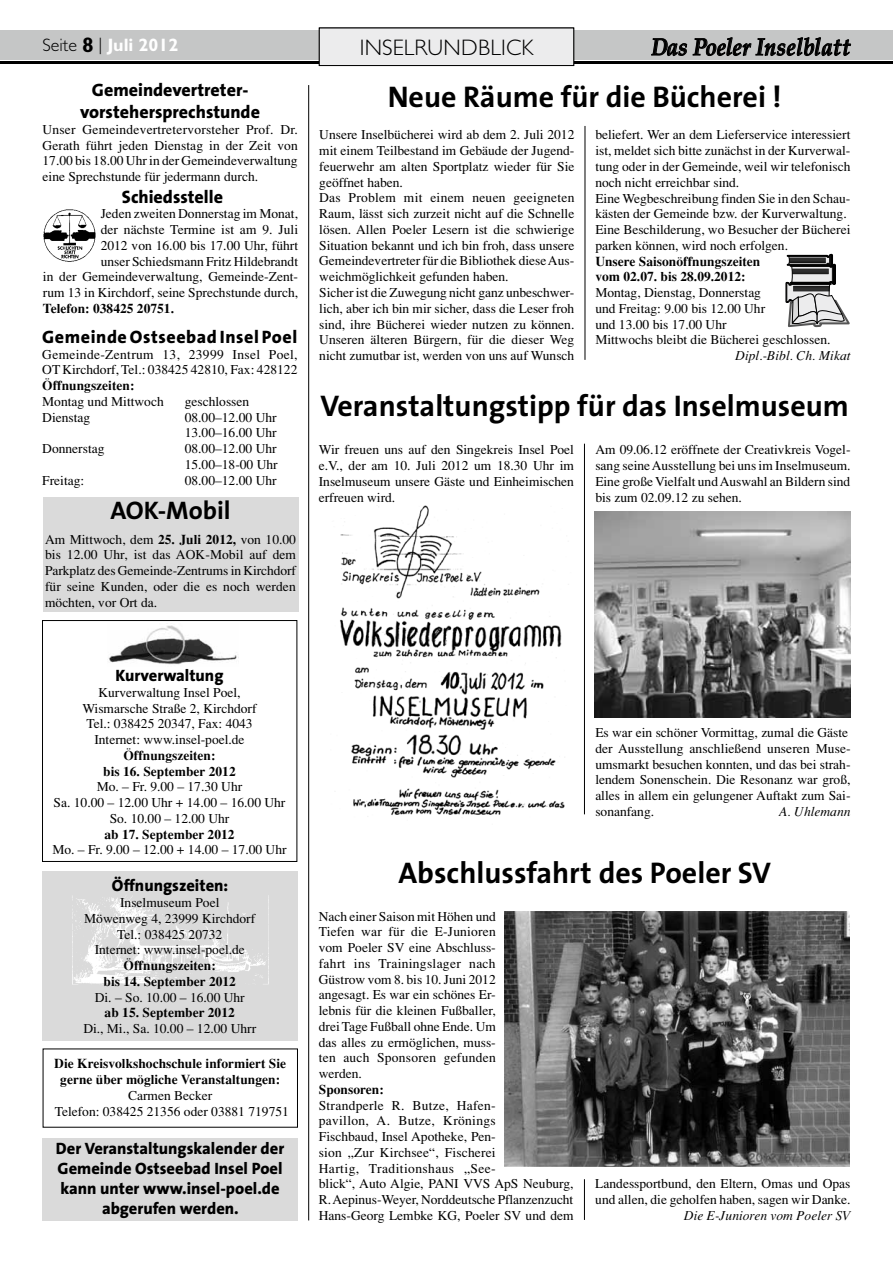
<style>
.page{position:relative;width:893px;height:1263px;background:#fff}
.page>*{position:absolute;margin:0;border:0;box-sizing:border-box;transform-origin:0 0}
.t1{font:700 30px "The Sans";color:#000}
.t2{font:700 25.5px "The Sans";color:#000}
.t3{font:italic 700 24.15px "Palatino";letter-spacing:.005em;color:#000;scale:.87 1}
.t4{font:300 22.5px "Gill Sans";letter-spacing:.01em;color:#000}
.t5{font:800 18px/21.6px "The Sans";color:#000;text-align:center}
.t6{font:800 18px "The Sans";letter-spacing:.03em;color:#000}
.t7{font:700 18px "Gill Sans";color:#fff}
.t8{font:800 16.5px/19.8px "The Sans";color:#000;text-align:center}
.t9{font:13.5px/15.8px "Times";color:#000}
.t10{font:700 13.5px/15.8px "Times";color:#000;text-align:center}
.t11{font:italic 13.5px "Times";color:#000}
.s1{font-weight:300;color:#000}
.s2{font-size:21px;color:#000}
.s3{font-weight:700}
</style>
<div class="page">
<div style="left:0;top:30px;width:893px;height:30px;background:#c5c6c6"></div>
<svg style="left:651px;top:38px;width:36px;height:18px"></svg>
<svg style="left:693px;top:37px;width:158px;height:20px"></svg>
<hr style="left:0;top:61px;width:893px;height:3px;background:#000">
<img style="left:340px;top:505px;width:225px;height:312px">
<div style="left:319px;top:28px;width:255px;height:38px;background:#ececed"></div>
<div style="left:319px;top:28px;width:255px;height:38px;border:1px solid #000"></div>
<hr style="left:308px;top:85px;width:1px;height:1135px;background:#000">
<div style="left:43px;top:1138px;width:255px;height:82px;background:#dadada"></div>
<img style="left:108px;top:625px;width:129px;height:40px">
<div style="left:42px;top:620px;width:255px;height:242px;border:1px solid #000"></div>
<div style="left:43px;top:871px;width:255px;height:169px;background:#dadada"></div>
<img style="left:72px;top:895px;width:197px;height:89px">
<svg style="left:785px;top:254px;width:65px;height:74px"></svg>
<img style="left:43px;top:209px;width:53px;height:53px">
<img style="left:595px;top:511px;width:255px;height:207px">
<div style="left:43px;top:497px;width:255px;height:114px;background:#dadada"></div>
<hr style="left:584px;top:444px;width:1px;height:370px;background:#000">
<img style="left:504px;top:912px;width:345px;height:254px">
<hr style="left:584px;top:1179px;width:1px;height:41px;background:#000">
<hr style="left:585px;top:126px;width:1px;height:234px;background:#000">
<h3 class="t7" style="left:43px;top:34px;width:137px"><span class="s1">SEITE</span> <span class="s2">8</span> <span class="s1">|</span> Juli 2012</h3>
<h3 class="t3" style="left:651px;top:28px;width:230px">Das Poeler Inselblatt</h3>
<h1 class="t1" style="left:388px;top:72px;width:395px">Neue Räume für die Bücherei !</h1>
<h3 class="t4" style="left:360px;top:35px;width:175px">I NSELRUNDBLICK</h3>
<h3 class="t5" style="left:80px;top:79px;width:181px">Gemeindevertreter&shy;vorstehersprechstunde</h3>
<p class="t9" style="left:43px;top:121px;width:257px;text-align:justify">Unser Gemeindevertretervorsteher Prof. Dr.<br>Gerath führt jeden Dienstag in der Zeit von 17.00 bis 18.00 Uhr in der Gemeindeverwaltung eine Sprechstunde für jedermann durch.</p>
<p class="t9" style="left:319px;top:127px;width:257px">Unsere Inselbücherei wird ab dem 2. Juli 2012 mit einem Teilbestand im Gebäude der Jugend&shy;feuerwehr am alten Sportplatz wieder für Sie geöffnet haben.<br>Das Problem mit einem neuen geeigneten Raum, lässt sich zurzeit nicht auf die Schnelle lösen. Allen Poeler Lesern ist die schwierige Situation bekannt und ich bin froh, dass unsere Gemeindevertreter für die Bibliothek diese Aus&shy;weichmöglichkeit gefunden haben.<br>Sicher ist die Zuwegung nicht ganz unbeschwer&shy;lich, aber ich bin mir sicher, dass die Leser froh sind, ihre Bücherei wieder nutzen zu können.<br>Unseren älteren Bürgern, für die dieser Weg nicht zumutbar ist, werden von uns auf Wunsch</p>
<p class="t9" style="left:595px;top:127px;width:257px">beliefert. Wer an dem Lieferservice interessiert ist, meldet sich bitte zunächst in der Kurverwal&shy;tung oder in der Gemeinde, weil wir telefonisch noch nicht erreichbar sind.<br>Eine Wegbeschreibung finden Sie in den Schau&shy;kästen der Gemeinde bzw. der Kurverwaltung.<br>Eine Beschilderung, wo Besucher der Bücherei parken können, wird noch erfolgen.</p>
<h3 class="t5" style="left:122px;top:185px;width:103px">Schiedsstelle</h3>
<p class="t9" style="left:43px;top:206px;width:257px;text-align:right">Jeden zweiten Donnerstag im Monat,<br>der nächste Termine ist am 9. Juli<br>2012 von 16.00 bis 17.00 Uhr, führt<br>unser Schiedsmann Fritz Hildebrandt<br>in der Gemeindeverwaltung, Gemeinde-Zent&shy;rum 13 in Kirchdorf, seine Sprechstunde durch,</p>
<p class="t10" style="left:43px;top:300px;width:133px">Telefon: 038425 20751.</p>
<p class="t10" style="left:595px;top:253px;width:167px;text-align:left">Unsere Saisonöffnungszeiten vom 02.07. bis 28.09.2012:</p>
<p class="t9" style="left:595px;top:285px;width:237px">Montag, Dienstag, Donnerstag<br>und Freitag: 9.00 bis 12.00 Uhr<br>und 13.00 bis 17.00 Uhr<br>Mittwochs bleibt die Bücherei geschlossen.</p>
<p class="t11" style="left:735px;top:347px;width:117px">Dipl.-Bibl. Ch. Mikat</p>
<h3 class="t6" style="left:42px;top:322px;width:257px">Gemeinde Ostseebad Insel Poel</h3>
<p class="t9" style="left:42px;top:346px;width:257px">Gemeinde-Zentrum 13, 23999 Insel Poel,<br>OT Kirchdorf, Tel.: 038425 42810, Fax: 428122</p>
<p class="t10" style="left:42px;top:377px;width:94px">Öffnungszeiten:</p>
<p class="t9" style="left:42px;top:393px;width:123px">Montag und Mittwoch</p>
<p class="t9" style="left:185px;top:393px;width:66px">geschlossen</p>
<p class="t9" style="left:42px;top:409px;width:49px">Dienstag</p>
<p class="t9" style="left:185px;top:409px;width:93px">08.00–12.00 Uhr<br>13.00–16.00 Uhr</p>
<p class="t9" style="left:42px;top:441px;width:64px">Donnerstag</p>
<p class="t9" style="left:185px;top:441px;width:94px">08.00–12.00 Uhr<br>15.00–18-00 Uhr</p>
<p class="t9" style="left:42px;top:472px;width:43px">Freitag:</p>
<p class="t9" style="left:185px;top:472px;width:93px">08.00–12.00 Uhr</p>
<h1 class="t1" style="left:320px;top:380px;width:530px">Veranstaltungstipp für das Inselmuseum</h1>
<p class="t9" style="left:319px;top:442px;width:257px;text-align:justify">Wir freuen uns auf den Singekreis Insel Poel e.V., der am 10. Juli 2012 um 18.30 Uhr im Inselmuseum unsere Gäste und Einheimischen erfreuen wird.</p>
<p class="t9" style="left:595px;top:442px;width:257px;text-align:justify">Am 09.06.12 eröffnete der Creativkreis Vogel&shy;sang seine Ausstellung bei uns im Inselmuseum.<br>Eine große Vielfalt und Auswahl an Bildern sind bis zum 02.09.12 zu sehen.</p>
<h2 class="t2" style="left:110px;top:489px;width:122px">AOK-Mobil</h2>
<p class="t9" style="left:45px;top:531px;width:253px;text-align:justify">Am Mittwoch, dem <span class="s3">25. Juli 2012,</span> von 10.00 bis 12.00 Uhr, ist das AOK-Mobil auf dem Parkplatz des Gemeinde-Zentrums in Kirchdorf für seine Kunden, oder die es noch werden möchten, vor Ort da.</p>
<p class="t8" style="left:116px;top:665px;width:109px">Kurverwaltung</p>
<p class="t9" style="left:82px;top:684px;width:176px;text-align:center">Kurverwaltung Insel Poel,<br>Wismarsche Straße 2, Kirchdorf<br>Tel.: 038425 20347, Fax: 4043<br>Internet: www.insel-poel.de</p>
<p class="t10" style="left:103px;top:747px;width:134px">Öffnungszeiten:<br>bis 16. September 2012</p>
<p class="t9" style="left:54px;top:779px;width:233px;text-align:center">Mo. – Fr. 9.00 – 17.30 Uhr<br>Sa. 10.00 – 12.00 Uhr + 14.00 – 16.00 Uhr<br>So. 10.00 – 12.00 Uhr</p>
<p class="t10" style="left:104px;top:826px;width:132px">ab 17. September 2012</p>
<p class="t9" style="left:52px;top:842px;width:236px">Mo. – Fr. 9.00 – 12.00 + 14.00 – 17.00 Uhr</p>
<p class="t8" style="left:112px;top:875px;width:118px">Öffnungszeiten:</p>
<p class="t9" style="left:84px;top:895px;width:172px;text-align:center">Inselmuseum Poel<br>Möwenweg 4, 23999 Kirchdorf<br>Tel.: 038425 20732<br>Internet: www.insel-poel.de</p>
<p class="t10" style="left:104px;top:957px;width:134px">Öffnungszeiten:<br>bis 14. September 2012</p>
<p class="t9" style="left:95px;top:989px;width:151px">Di. – So. 10.00 – 16.00 Uhr</p>
<p class="t10" style="left:105px;top:1005px;width:132px">ab 15. September 2012</p>
<p class="t9" style="left:83px;top:1021px;width:174px">Di., Mi., Sa. 10.00 – 12.00 Uhrr</p>
<p class="t10" style="left:54px;top:1056px;width:233px">Die Kreisvolkshochschule informiert Sie gerne über mögliche Veranstaltungen:</p>
<p class="t9" style="left:55px;top:1087px;width:236px;text-align:center">Carmen Becker<br>Telefon: 038425 21356 oder 03881 719751</p>
<p class="t8" style="left:56px;top:1138px;width:230px">Der Veranstaltungskalender der<br>Gemeinde Ostseebad Insel Poel kann unter www.insel-poel.de abgerufen werden.</p>
<p class="t9" style="left:595px;top:725px;width:257px">Es war ein schöner Vormittag, zumal die Gäste der Ausstellung anschließend unseren Muse&shy;umsmarkt besuchen konnten, und das bei strah&shy;lendem Sonenschein. Die Resonanz war groß, alles in allem ein gelungener Auftakt zum Sai&shy;sonanfang.</p>
<p class="t11" style="left:779px;top:803px;width:73px">A. Uhlemann</p>
<h1 class="t1" style="left:398px;top:848px;width:374px">Abschlussfahrt des Poeler SV</h1>
<p class="t9" style="left:319px;top:908px;width:179px;text-align:justify">Nach einer Saison mit Höhen und Tiefen war für die E-Junioren vom Poeler SV eine Abschluss&shy;fahrt ins Trainingslager nach Güstrow vom 8. bis 10. Juni 2012 angesagt. Es war ein schönes Er&shy;lebnis für die kleinen Fußballer, drei Tage Fußball ohne Ende. Um das alles zu ermöglichen, muss&shy;ten auch Sponsoren gefunden werden.</p>
<p class="t10" style="left:319px;top:1081px;width:67px">Sponsoren:</p>
<p class="t9" style="left:319px;top:1097px;width:256px">Strandperle R. Butze, Hafen-<br>pavillon, A. Butze, Krönings<br>Fischbaud, Insel Apotheke, Pen-<br>sion „Zur Kirchsee“, Fischerei<br>Hartig, Traditionshaus „See-<br>blick“, Auto Algie, PANI VVS ApS Neuburg, R. Aepinus-Weyer, Norddeutsche Pflanzenzucht Hans-Georg Lembke KG, Poeler SV und dem</p>
<p class="t9" style="left:595px;top:1176px;width:257px">Landessportbund, den Eltern, Omas und Opas und allen, die geholfen haben, sagen wir Danke.</p>
<p class="t11" style="left:684px;top:1207px;width:168px">Die E-Junioren vom Poeler SV</p>
</div>
